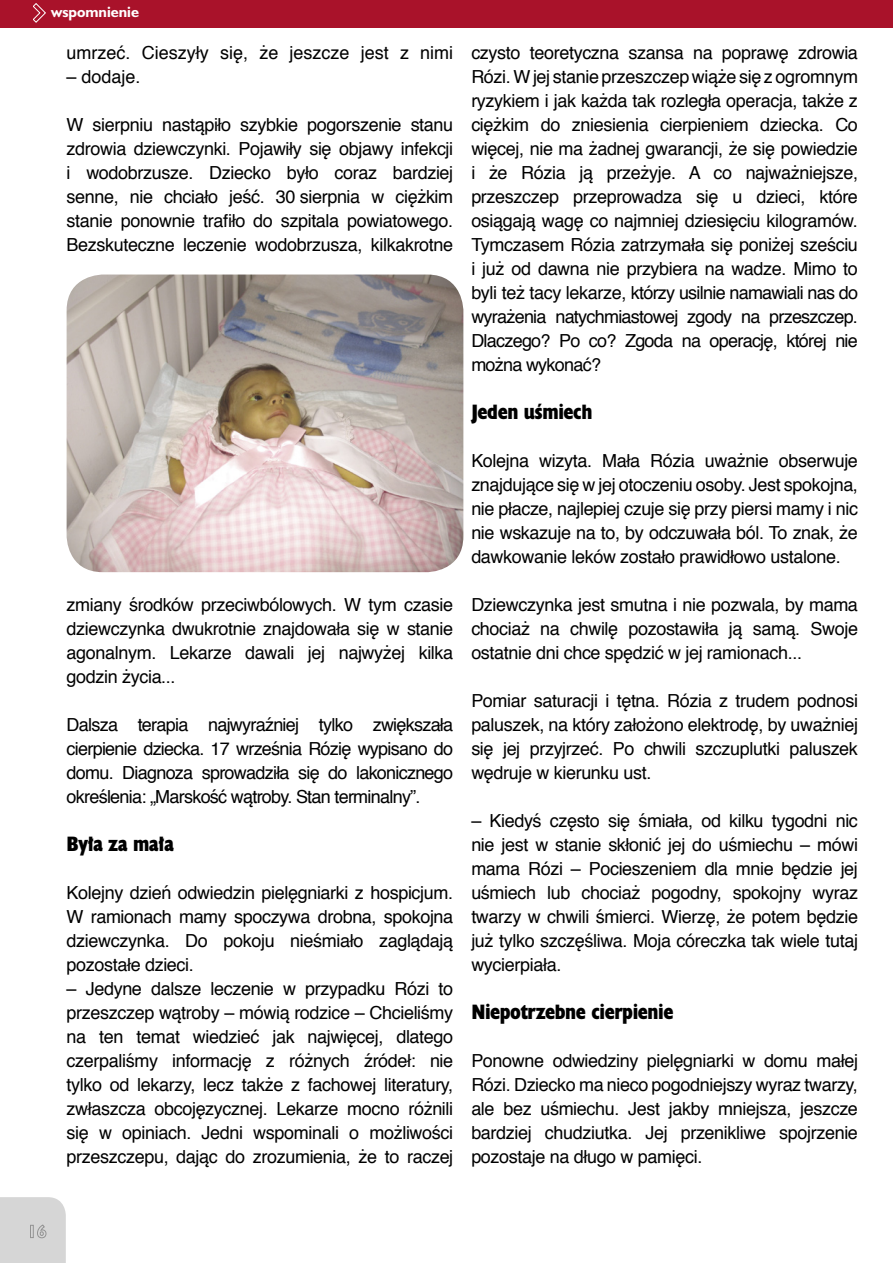
<style>
.page{position:relative;width:893px;height:1263px;background:#fff}
.page>*{position:absolute;margin:0;border:0;box-sizing:border-box;transform-origin:0 0}
.t1{font:700 condensed 21px "Humanist 521 PL Xtra";letter-spacing:-.02em;color:#000}
.t2{font:18px/24px "Helvetica";letter-spacing:-.02em;color:#000;text-align:justify}
.t3{font:18px "Helvetica";color:#000}
.t4{font:700 15px "Humanist 521 PL";color:#fff}
</style>
<div class="page">
<div style="left:0;top:1197px;width:66px;height:66px;background:#d6d6d6"></div>
<div style="left:0;top:0;width:893px;height:27px;background:#a9122a"></div>
<svg style="left:33px;top:3px;width:13px;height:19px"></svg>
<img style="left:67px;top:274px;width:396px;height:298px">
<p class="t4" style="left:51px;top:2px;width:90px">wspomnienie</p>
<p class="t3" style="left:67px;top:40px;width:388px">umrzeć. Cieszyły się, że jeszcze jest z nimi</p>
<p class="t2" style="left:67px;top:66px;width:76px">– dodaje.</p>
<p class="t2" style="left:67px;top:114px;width:388px">W sierpniu nastąpiło szybkie pogorszenie stanu zdrowia dziewczynki. Pojawiły się objawy infekcji i wodobrzusze. Dziecko było coraz bardziej senne, nie chciało jeść. 30 sierpnia w ciężkim stanie ponownie trafiło do szpitala powiatowego.<br>Bezskuteczne leczenie wodobrzusza, kilkakrotne</p>
<p class="t2" style="left:67px;top:594px;width:388px">zmiany środków przeciwbólowych. W tym czasie dziewczynka dwukrotnie znajdowała się w stanie agonalnym. Lekarze dawali jej najwyżej kilka godzin życia...</p>
<p class="t2" style="left:67px;top:714px;width:388px">Dalsza terapia najwyraźniej tylko zwiększała cierpienie dziecka. 17 września Rózię wypisano do domu. Diagnoza sprowadziła się do lakonicznego określenia: „Marskość wątroby. Stan terminalny”.</p>
<p class="t1" style="left:67px;top:831px;width:109px">By∏a za ma∏a</p>
<p class="t2" style="left:67px;top:882px;width:388px">Kolejny dzień odwiedzin pielęgniarki z hospicjum.<br>W ramionach mamy spoczywa drobna, spokojna dziewczynka. Do pokoju nieśmiało zaglądają pozostałe dzieci.</p>
<p class="t2" style="left:67px;top:978px;width:388px">– Jedyne dalsze leczenie w przypadku Rózi to przeszczep wątroby – mówią rodzice – Chcieliśmy na ten temat wiedzieć jak najwięcej, dlatego czerpaliśmy informację z różnych źródeł: nie tylko od lekarzy, lecz także z fachowej literatury, zwłaszcza obcojęzycznej. Lekarze mocno różnili się w opiniach. Jedni wspominali o możliwości przeszczepu, dając do zrozumienia, że to raczej</p>
<p class="t2" style="left:471px;top:42px;width:388px">czysto teoretyczna szansa na poprawę zdrowia Rózi. W jej stanie przeszczep wiąże się z ogromnym ryzykiem i jak każda tak rozległa operacja, także z ciężkim do zniesienia cierpieniem dziecka. Co więcej, nie ma żadnej gwarancji, że się powiedzie i że Rózia ją przeżyje. A co najważniejsze, przeszczep przeprowadza się u dzieci, które osiągają wagę co najmniej dziesięciu kilogramów.<br>Tymczasem Rózia zatrzymała się poniżej sześciu i już od dawna nie przybiera na wadze. Mimo to byli też tacy lekarze, którzy usilnie namawiali nas do wyrażenia natychmiastowej zgody na przeszczep.<br>Dlaczego? Po co? Zgoda na operację, której nie można wykonać?</p>
<p class="t1" style="left:471px;top:399px;width:123px">Jeden uÊmiech</p>
<p class="t2" style="left:471px;top:450px;width:388px">Kolejna wizyta. Mała Rózia uważnie obserwuje znajdujące się w jej otoczeniu osoby. Jest spokojna, nie płacze, najlepiej czuje się przy piersi mamy i nic nie wskazuje na to, by odczuwała ból. To znak, że dawkowanie leków zostało prawidłowo ustalone.</p>
<p class="t2" style="left:471px;top:594px;width:388px">Dziewczynka jest smutna i nie pozwala, by mama chociaż na chwilę pozostawiła ją samą. Swoje ostatnie dni chce spędzić w jej ramionach...</p>
<p class="t2" style="left:471px;top:690px;width:388px">Pomiar saturacji i tętna. Rózia z trudem podnosi paluszek, na który założono elektrodę, by uważniej się jej przyjrzeć. Po chwili szczuplutki paluszek wędruje w kierunku ust.</p>
<p class="t2" style="left:471px;top:810px;width:388px">– Kiedyś często się śmiała, od kilku tygodni nic nie jest w stanie skłonić jej do uśmiechu – mówi mama Rózi – Pocieszeniem dla mnie będzie jej uśmiech lub chociaż pogodny, spokojny wyraz twarzy w chwili śmierci. Wierzę, że potem będzie już tylko szczęśliwa. Moja córeczka tak wiele tutaj wycierpiała.</p>
<p class="t1" style="left:471px;top:999px;width:204px">Niepotrzebne cierpienie</p>
<p class="t2" style="left:471px;top:1050px;width:388px">Ponowne odwiedziny pielęgniarki w domu małej Rózi. Dziecko ma nieco pogodniejszy wyraz twarzy, ale bez uśmiechu. Jest jakby mniejsza, jeszcze bardziej chudziutka. Jej przenikliwe spojrzenie pozostaje na długo w pamięci.</p>
</div>
